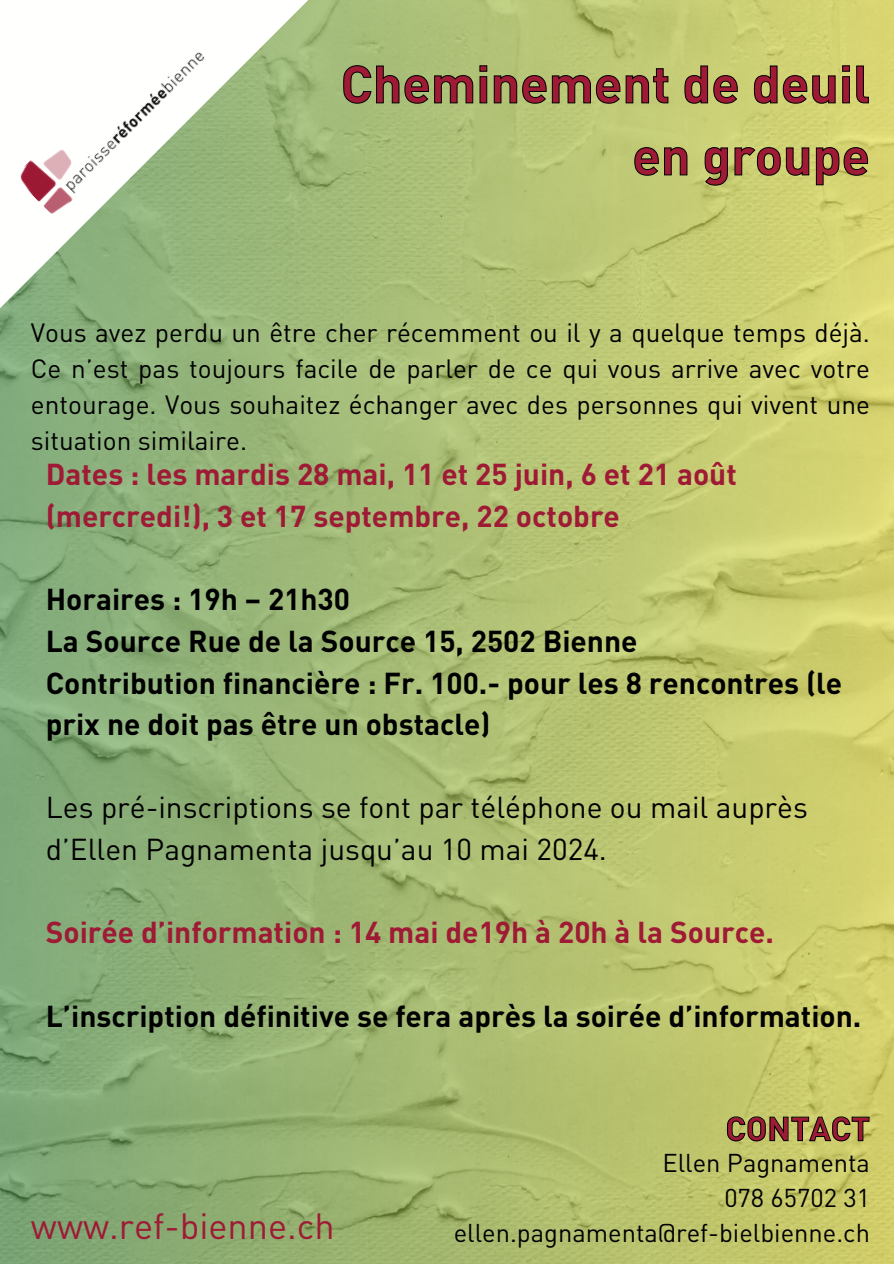
<style>
.page{position:relative;width:894px;height:1264px;background:#fff}
.page>*{position:absolute;margin:0;border:0;box-sizing:border-box;transform-origin:0 0}
.t1{font:700 51.75px/72px "DINOT";color:#9e1a35;text-align:right}
.t2{font:36px "DINOT";color:#9e1a35}
.t3{font:700 33px "DINOT";color:#9e1a35}
.t4{font:700 29.85px/41.7px "DINOT";color:#000}
.t5{font:700 29.85px/41.7px "DINOT";color:#9e1a35}
.t6{font:29.85px/41.7px "DINOT";color:#000}
.t7{font:26.1px/36.3px "DINOT";color:#000;text-align:justify}
.t8{font:25.5px "DINOT";color:#000}
</style>
<div class="page">
<img style="left:0;top:0;width:893px;height:1263px">
<svg style="left:0;top:0;width:344px;height:339px"></svg>
<img style="left:14px;top:20px;width:197px;height:197px">
<svg style="left:343px;top:65px;width:525px;height:39px;background:#a5af67"></svg>
<svg style="left:634px;top:147px;width:234px;height:39px;background:#b1b464"></svg>
<svg style="left:726px;top:1116px;width:143px;height:25px;background:#a1a256"></svg>
<h1 class="t1" style="left:340px;top:46px;width:530px">Cheminement de deuil en groupe</h1>
<p class="t7" style="left:31px;top:313px;width:840px">Vous avez perdu un être cher récemment ou il y a quelque temps déjà.<br>Ce n’est pas toujours facile de parler de ce qui vous arrive avec votre entourage. Vous souhaitez échanger avec des personnes qui vivent une situation similaire.</p>
<h5 class="t5" style="left:46px;top:452px;width:692px">Dates : les mardis 28 mai, 11 et 25 juin, 6 et 21 août (mercredi!), 3 et 17 septembre, 22 octobre</h5>
<h4 class="t4" style="left:46px;top:577px;width:797px">Horaires : 19h – 21h30<br>La Source Rue de la Source 15, 2502 Bienne<br>Contribution financière : Fr. 100.- pour les 8 rencontres (le prix ne doit pas être un obstacle)</h4>
<h4 class="t6" style="left:46px;top:785px;width:763px">Les pré-inscriptions se font par téléphone ou mail auprès d’Ellen Pagnamenta jusqu’au 10 mai 2024.</h4>
<h3 class="t5" style="left:46px;top:910px;width:729px">Soirée d’information : 14 mai de19h à 20h à la Source.</h3>
<p class="t4" style="left:46px;top:993px;width:817px">L’inscription définitive se fera après la soirée d’information.</p>
<p class="t2" style="left:31px;top:1201px;width:305px">www.ref-bienne.ch</p>
<p class="t3" style="left:725px;top:1106px;width:146px">CONTACT</p>
<p class="t8" style="left:662px;top:1145px;width:209px">Ellen Pagnamenta</p>
<h4 class="t8" style="left:724px;top:1180px;width:147px">078 65702 31</h4>
<h4 class="t8" style="left:453px;top:1215px;width:417px">ellen.pagnamenta@ref-bielbienne.ch</h4>
</div>
